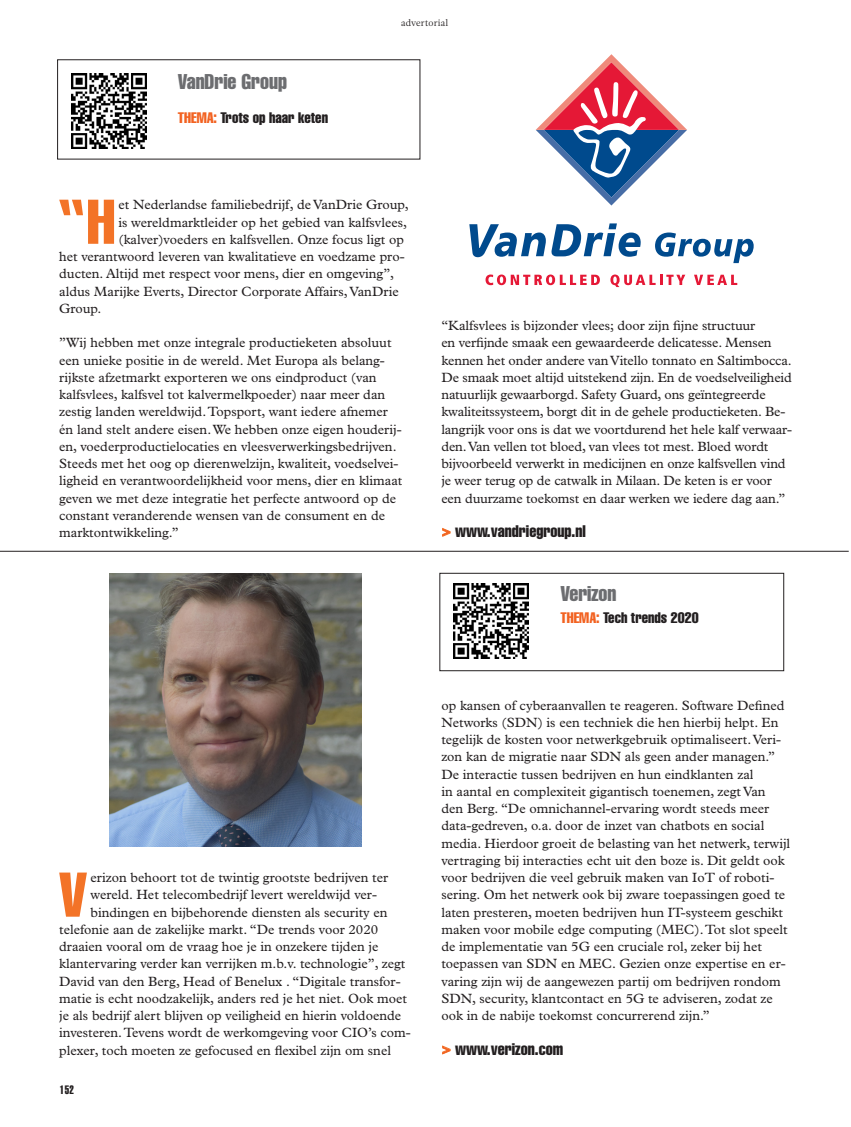
<style>
.page{position:relative;width:851px;height:1127px;background:#fff}
.page>*{position:absolute;margin:0;border:0;box-sizing:border-box;transform-origin:0 0}
.brood{font:extra-condensed 61.95px "Helvetica";color:#f37327}
.naam_bedrijf{font:extra-condensed 21px "Helvetica";color:#6c6d70}
.ww{font:extra-condensed 16.5px "Helvetica";color:#231f20}
.thema{font:extra-condensed 15px "Helvetica";color:#231f20}
.brood-2{font:13.5px/17.2px "Plantin Std";color:#231f20}
.t1{font:12px "Helvetica Extra Compressed";color:#231f20}
.t2{font:9px "Leitura News Roman 1";letter-spacing:.02em;color:#231f20}
.s1{color:#f26221}
.s2{color:#f37327}
</style>
<div class="page">
<svg style="left:485px;top:274px;width:114px;height:11px"></svg>
<svg style="left:610px;top:274px;width:75px;height:13px"></svg>
<svg style="left:694px;top:275px;width:43px;height:10px"></svg>
<svg style="left:655px;top:232px;width:98px;height:31px"></svg>
<svg style="left:551px;top:223px;width:89px;height:34px"></svg>
<svg style="left:469px;top:224px;width:76px;height:33px"></svg>
<svg style="left:536px;top:54px;width:151px;height:152px"></svg>
<img style="left:71px;top:74px;width:75px;height:75px">
<img style="left:453px;top:583px;width:75px;height:75px">
<div style="left:439px;top:573px;width:344px;height:98px;border:1px solid #231f20"></div>
<img style="left:109px;top:573px;width:252px;height:273px">
<hr style="left:0;top:551px;width:848px;height:1px;background:#231f20">
<p class="naam_bedrijf" style="left:178px;top:69px;width:111px">VanDrie Group</p>
<p class="thema" style="left:178px;top:108px;width:152px"><span class="s1">THEMA:</span> Trots op haar keten</p>
<p class="t2" style="left:401px;top:18px;width:49px">advertorial</p>
<p class="brood" style="left:57px;top:182px;width:60px">“H</p>
<p class="brood-2" style="left:118px;top:196px;width:292px">et Nederlandse familiebedrijf, de VanDrie Group,</p>
<p class="brood-2" style="left:118px;top:213px;width:290px">is wereldmarktleider op het gebied van kalfsvlees,</p>
<p class="brood-2" style="left:118px;top:231px;width:287px">(kalver)voeders en kalfsvellen. Onze focus ligt op</p>
<p class="brood-2" style="left:59px;top:248px;width:347px">het verantwoord leveren van kwalitatieve en voedzame pro-</p>
<p class="brood-2" style="left:59px;top:265px;width:336px">ducten. Altijd met respect voor mens, dier en omgeving”,</p>
<p class="brood-2" style="left:59px;top:282px;width:341px">aldus Marijke Everts, Director Corporate Affairs, VanDrie</p>
<p class="brood-2" style="left:59px;top:300px;width:44px">Group.</p>
<p class="brood-2" style="left:59px;top:334px;width:344px">”Wij hebben met onze integrale productieketen absoluut een unieke positie in de wereld. Met Europa als belang&shy;rijkste afzetmarkt exporteren we ons eindproduct (van kalfsvlees, kalfsvel tot kalvermelkpoeder) naar meer dan zestig landen wereldwijd. Topsport, want iedere afnemer én land stelt andere eisen. We hebben onze eigen houderij&shy;en, voederproductielocaties en vleesverwerkingsbedrijven.<br>Steeds met het oog op dierenwelzijn, kwaliteit, voedselvei&shy;ligheid en verantwoordelijkheid voor mens, dier en klimaat geven we met deze integratie het perfecte antwoord op de constant veranderende wensen van de consument en de marktontwikkeling.”</p>
<p class="brood" style="left:59px;top:855px;width:30px">V</p>
<p class="brood-2" style="left:91px;top:869px;width:299px">erizon behoort tot de twintig grootste bedrijven ter</p>
<p class="brood-2" style="left:91px;top:886px;width:288px">wereld. Het telecombedrijf levert wereldwijd ver-</p>
<p class="brood-2" style="left:91px;top:903px;width:298px">bindingen en bijbehorende diensten als security en</p>
<p class="brood-2" style="left:59px;top:921px;width:320px">telefonie aan de zakelijke markt. “De trends voor 2020</p>
<p class="brood-2" style="left:59px;top:938px;width:320px">draaien vooral om de vraag hoe je in onzekere tijden je</p>
<p class="brood-2" style="left:59px;top:955px;width:347px">klantervaring verder kan verrijken m.b.v. technologie”, zegt</p>
<p class="brood-2" style="left:59px;top:972px;width:343px">David van den Berg, Head of Benelux . “Digitale transfor-</p>
<p class="brood-2" style="left:59px;top:990px;width:349px">matie is echt noodzakelijk, anders red je het niet. Ook moet</p>
<p class="brood-2" style="left:59px;top:1007px;width:343px">je als bedrijf alert blijven op veiligheid en hierin voldoende</p>
<p class="brood-2" style="left:59px;top:1024px;width:353px">investeren. Tevens wordt de werkomgeving voor CIO’s com-</p>
<p class="brood-2" style="left:59px;top:1041px;width:333px">plexer, toch moeten ze gefocused en flexibel zijn om snel</p>
<p class="t1" style="left:60px;top:1082px;width:16px">152</p>
<p class="brood-2" style="left:441px;top:317px;width:352px">“Kalfsvlees is bijzonder vlees; door zijn fijne structuur<br>en verfijnde smaak een gewaardeerde delicatesse. Mensen kennen het onder andere van Vitello tonnato en Saltimbocca.<br>De smaak moet altijd uitstekend zijn. En de voedselveiligheid natuurlijk gewaarborgd. Safety Guard, ons geïntegreerde kwaliteitssysteem, borgt dit in de gehele productieketen. Be&shy;langrijk voor ons is dat we voortdurend het hele kalf verwaar&shy;den. Van vellen tot bloed, van vlees tot mest. Bloed wordt bijvoorbeeld verwerkt in medicijnen en onze kalfsvellen vind je weer terug op de catwalk in Milaan. De keten is er voor een duurzame toekomst en daar werken we iedere dag aan.”</p>
<p class="ww" style="left:441px;top:521px;width:146px"><span class="s2">&gt;</span> www.vandriegroup.nl</p>
<p class="naam_bedrijf" style="left:560px;top:580px;width:58px">Verizon</p>
<p class="thema" style="left:560px;top:608px;width:140px"><span class="s1">THEMA:</span> Tech trends 2020</p>
<p class="brood-2" style="left:441px;top:696px;width:344px">op kansen of cyberaanvallen te reageren. Software Defined Networks (SDN) is een techniek die hen hierbij helpt. En tegelijk de kosten voor netwerkgebruik optimaliseert. Veri&shy;zon kan de migratie naar SDN als geen ander managen.”</p>
<p class="brood-2" style="left:441px;top:765px;width:350px">De interactie tussen bedrijven en hun eindklanten zal<br>in aantal en complexiteit gigantisch toenemen, zegt Van den Berg. “De omnichannel-ervaring wordt steeds meer data-gedreven, o.a. door de inzet van chatbots en social media. Hierdoor groeit de belasting van het netwerk, terwijl vertraging bij interacties echt uit den boze is. Dit geldt ook voor bedrijven die veel gebruik maken van IoT of roboti&shy;sering. Om het netwerk ook bij zware toepassingen goed te laten presteren, moeten bedrijven hun IT-systeem geschikt maken voor mobile edge computing (MEC). Tot slot speelt de implementatie van 5G een cruciale rol, zeker bij het toepassen van SDN en MEC. Gezien onze expertise en er&shy;varing zijn wij de aangewezen partij om bedrijven rondom SDN, security, klantcontact en 5G te adviseren, zodat ze ook in de nabije toekomst concurrerend zijn.”</p>
<p class="ww" style="left:441px;top:1038px;width:123px"><span class="s2">&gt;</span> www.verizon.com</p>
</div>
